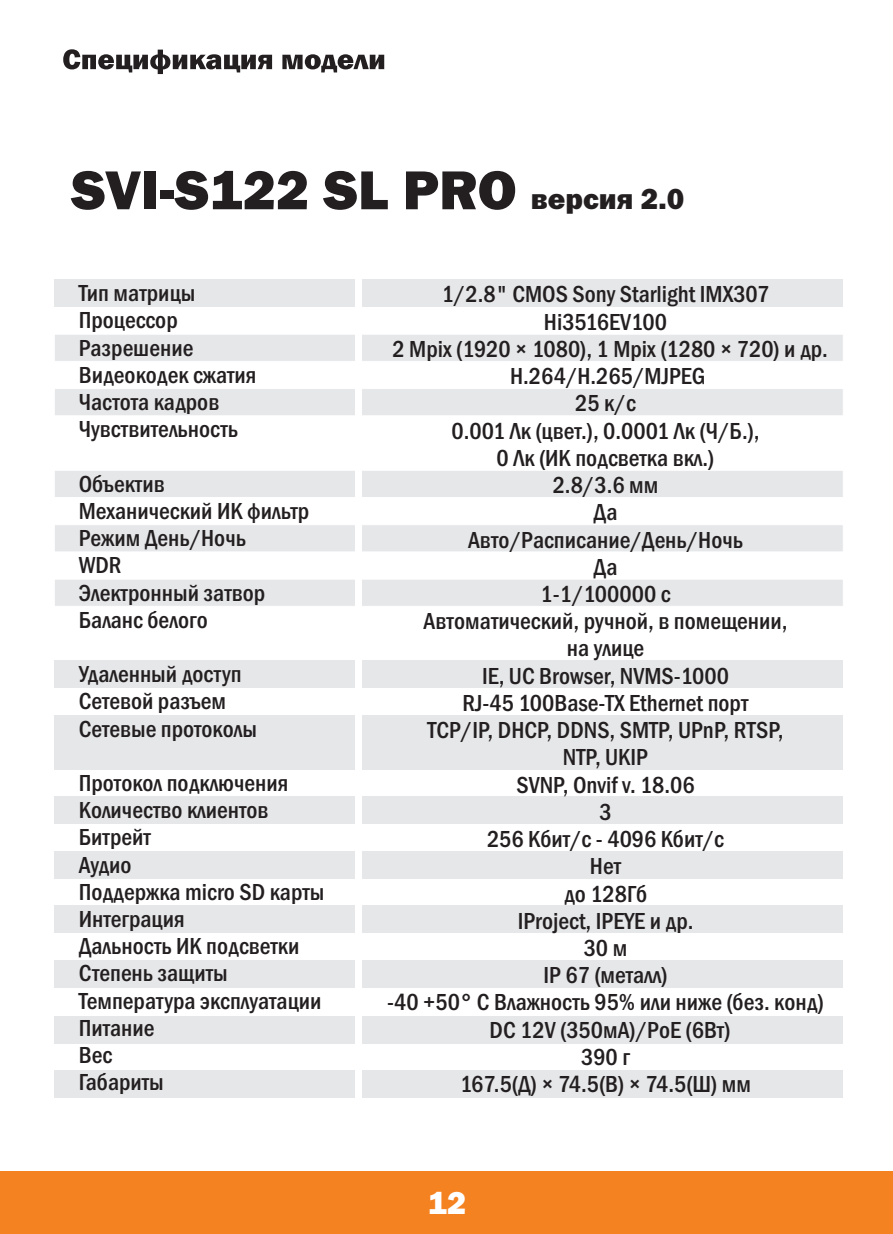
<style>
.page{position:relative;width:893px;height:1234px;background:#fff}
.page>*{position:absolute;margin:0;border:0;box-sizing:border-box;transform-origin:0 0}
.t1{font:800 56.7px "Franklin Gothic";color:#231f20}
.t2{font:800 32.7px "Franklin Gothic";color:#fff}
.t3{font:500 condensed 24px/27.3px "Franklin Gothic";color:#231f20}
.s1{font-size:30px}
</style>
<div class="page">
<div style="left:54px;top:1069px;width:789px;height:27px;background:#e6e7e9"></div>
<svg style="left:63px;top:49px;width:321px;height:25px"></svg>
<div style="left:1px;top:1170px;width:892px;height:63px;background:#f58220"></div>
<div style="left:55px;top:335px;width:788px;height:26px;background:#e6e7e9"></div>
<div style="left:55px;top:389px;width:788px;height:26px;background:#e6e7e9"></div>
<div style="left:55px;top:471px;width:788px;height:26px;background:#e6e7e9"></div>
<div style="left:55px;top:580px;width:788px;height:26px;background:#e6e7e9"></div>
<div style="left:55px;top:525px;width:788px;height:27px;background:#e6e7e9"></div>
<div style="left:54px;top:280px;width:789px;height:27px;background:#e6e7e9"></div>
<div style="left:54px;top:959px;width:789px;height:28px;background:#e6e7e9"></div>
<div style="left:54px;top:905px;width:789px;height:27px;background:#e6e7e9"></div>
<div style="left:54px;top:851px;width:789px;height:27px;background:#e6e7e9"></div>
<div style="left:54px;top:660px;width:789px;height:27px;background:#e6e7e9"></div>
<div style="left:54px;top:715px;width:789px;height:54px;background:#e6e7e9"></div>
<div style="left:54px;top:796px;width:789px;height:27px;background:#e6e7e9"></div>
<div style="left:54px;top:1016px;width:789px;height:27px;background:#e6e7e9"></div>
<div style="left:355px;top:271px;width:6px;height:829px;background:#fff"></div>
<h1 class="t1" style="left:71px;top:169px;width:614px">SVI-S122 SL PRO <span class="s1">версия 2.0</span></h1>
<p class="t3" style="left:79px;top:281px;width:179px">Тип матрицы<br>Процессор<br>Разрешение<br>Видеокодек сжатия<br>Частота кадров<br>Чувствительность</p>
<p class="t3" style="left:79px;top:472px;width:232px">Объектив<br>Механический ИК фильтр<br>Режим День/Ночь<br>WDR<br>Электронный затвор<br>Баланс белого</p>
<p class="t3" style="left:79px;top:662px;width:180px">Удаленный доступ<br>Сетевой разъем<br>Сетевые протоколы</p>
<p class="t3" style="left:79px;top:771px;width:247px">Протокол подключения<br>Количество клиентов<br>Битрейт<br>Аудио<br>Поддержка micro SD карты<br>Интеграция<br>Дальность ИК подсветки<br>Степень защиты<br>Температура эксплуатации<br>Питание<br>Вес<br>Габариты</p>
<p class="t3" style="left:387px;top:282px;width:442px;text-align:center">1/2.8" CMOS Sony Starlight IMX307<br>Hi3516EV100<br>2 Mpix (1920 × 1080), 1 Mpix (1280 × 720) и др.<br>H.264/H.265/MJPEG<br>25 к/с<br>0.001 Лк (цвет.), 0.0001 Лк (Ч/Б.),<br>0 Лк (ИК подсветка вкл.)<br>2.8/3.6 мм<br>Да<br>Авто/Расписание/День/Ночь<br>Да<br>1-1/100000 с<br>Автоматический, ручной, в помещении,<br>на улице<br>IE, UС Browser, NVMS-1000<br>RJ-45 100Base-TX Ethernet порт<br>TCP/IP, DHCP, DDNS, SMTP, UPnP, RTSP,<br>NTP, UKIP<br>SVNP, Onvif v. 18.06<br>3<br>256 Кбит/с - 4096 Кбит/с<br>Нет<br>до 128Гб<br>IProject, IPEYE и др.<br>30 м<br>IP 67 (металл)<br>-40 +50° C Влажность 95% или ниже (без. конд)<br>DC 12V (350мА)/PoE (6Вт)<br>390 г<br>167.5(Д) × 74.5(В) × 74.5(Ш) мм</p>
<h2 class="t2" style="left:428px;top:1190px;width:40px">12</h2>
</div>
